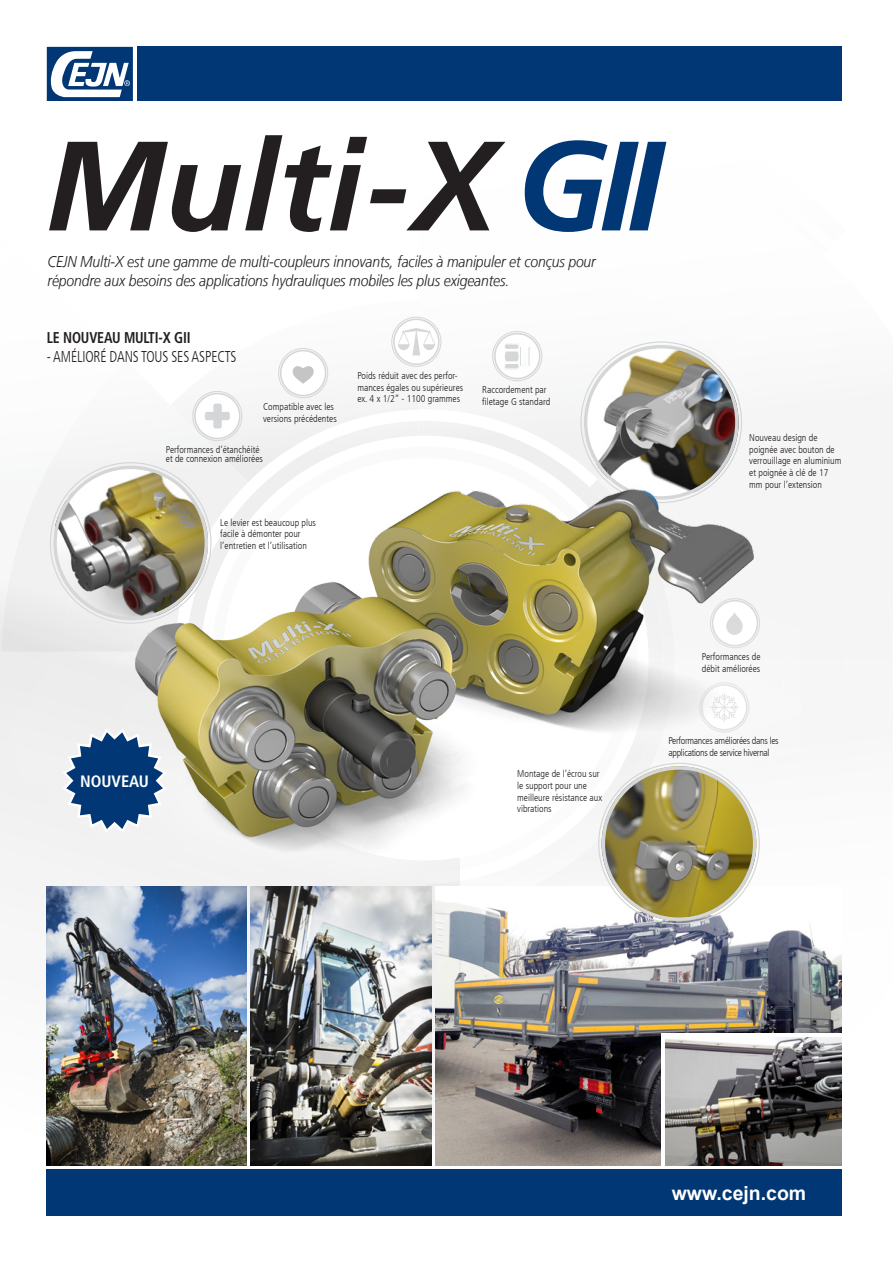
<style>
.page{position:relative;width:893px;height:1263px;background:#fff}
.page>*{position:absolute;margin:0;border:0;box-sizing:border-box;transform-origin:0 0}
.t1{font:italic 700 126.9px "Frutiger LT Com";color:#231f20}
.t2{font:700 19.5px "Arial";color:#fff}
.t3{font:700 condensed 16.5px "Frutiger LT Com";color:#fff}
.t4{font:italic 300 15.6px/18.8px "Frutiger LT Com";letter-spacing:-.01em;color:#231f20;scale:.89 1}
.t5{font:300 condensed 15.6px "Frutiger LT Com";letter-spacing:-.01em;color:#231f20;scale:.89 1}
.t6{font:700 condensed 15.6px "Frutiger LT Com";letter-spacing:-.01em;color:#231f20;scale:.89 1}
.t7{font:300 condensed 9.75px/11.7px "Frutiger LT Com";color:#231f20}
.t8{font:300 condensed 9.75px/11.7px "Frutiger LT Com";letter-spacing:-.03em;color:#231f20}
.s1{color:#013775}
</style>
<div class="page">
<img style="left:251px;top:1099px;width:180px;height:66px">
<img style="left:47px;top:1099px;width:200px;height:66px">
<img style="left:46px;top:1019px;width:389px;height:80px">
<img style="left:435px;top:923px;width:407px;height:242px">
<div style="left:661px;top:1033px;width:181px;height:136px;background:#fff"></div>
<img style="left:665px;top:1037px;width:177px;height:128px">
<img style="left:0;top:316px;width:784px;height:703px">
<svg style="left:47px;top:47px;width:86px;height:54px"></svg>
<div style="left:47px;top:1169px;width:795px;height:47px;background:#013775"></div>
<div style="left:137px;top:47px;width:705px;height:54px;background:#013775"></div>
<p class="t1" style="left:45px;top:112px;width:619px">Multi-X <span class="s1">GII</span></p>
<p class="t4" style="left:48px;top:253px;width:618px">CEJN Multi-X est une gamme de multi-coupleurs innovants, faciles à manipuler et conçus pour répondre aux besoins des applications hydrauliques mobiles les plus exigeantes.</p>
<p class="t6" style="left:47px;top:329px;width:163px">LE NOUVEAU MULTI-X GII</p>
<p class="t5" style="left:47px;top:348px;width:215px">- AMÉLIORÉ DANS TOUS SES ASPECTS</p>
<p class="t7" style="left:263px;top:401px;width:75px">Compatible avec les versions précédentes</p>
<p class="t7" style="left:166px;top:445px;width:99px;line-height:9.1px">Performances d’étanchéité et de connexion améliorées</p>
<p class="t7" style="left:357px;top:370px;width:107px">Poids réduit avec des perfor&shy;mances égales ou supérieures</p>
<p class="t7" style="left:357px;top:393px;width:104px">ex. 4 x 1/2” - 1100 grammes</p>
<p class="t7" style="left:482px;top:384px;width:70px">Raccordement par filetage G standard</p>
<p class="t7" style="left:220px;top:517px;width:97px">Le levier est beaucoup plus facile à démonter pour</p>
<p class="t7" style="left:220px;top:540px;width:88px">l’entretien et l’utilisation</p>
<p class="t3" style="left:80px;top:771px;width:70px">NOUVEAU</p>
<p class="t7" style="left:517px;top:768px;width:86px">Montage de l’écrou sur le support pour une meilleure résistance aux vibrations</p>
<p class="t7" style="left:749px;top:432px;width:94px">Nouveau design de poignée avec bouton de verrouillage en aluminium et poignée à clé de 17 mm pour l’extension</p>
<p class="t7" style="left:702px;top:651px;width:60px">Performances de débit améliorées</p>
<p class="t8" style="left:668px;top:735px;width:112px">Performances améliorées dans les applications de service hivernal</p>
<h2 class="t2" style="left:672px;top:1179px;width:136px">www.cejn.com</h2>
</div>
